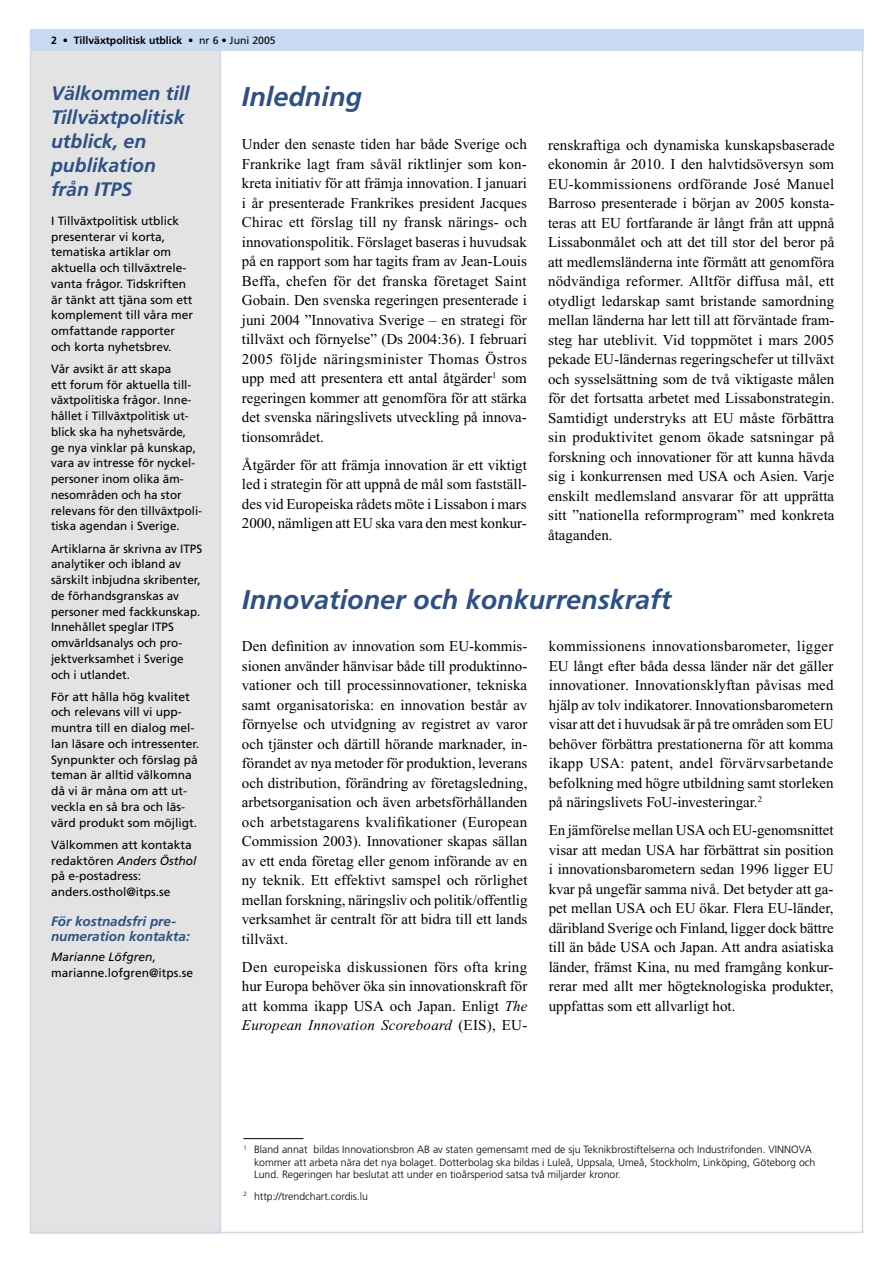
<style>
.page{position:relative;width:893px;height:1263px;background:#fff}
.page>*{position:absolute;margin:0;border:0;box-sizing:border-box;transform-origin:0 0}
.t1{font:italic 700 27px "Frutiger";color:#2d5085}
.t2{font:italic 700 19.5px/24px "Frutiger";color:#2d5085}
.t3{font:15px/19.5px "Times New Roman";color:#000;text-align:justify}
.t4{font:italic 700 13.5px/15px "Frutiger";color:#2d5085}
.t5{font:12px/15.8px "Frutiger";color:#000}
.t6{font:300 10.5px/12.6px "Frutiger";color:#000}
.t7{font:700 10.5px "Frutiger";color:#000}
.s1{font-weight:400}
.s2{font-style:italic}
</style>
<div class="page">
<div style="left:30px;top:32px;width:191px;height:1201px;background:#e3e3e3"></div>
<hr style="left:220px;top:30px;width:1px;height:1202px;background:#c8daf2">
<div style="left:30px;top:30px;width:833px;height:21px;background:#c8daf2"></div>
<hr style="left:243px;top:1138px;width:60px;height:1px;background:#000">
<p class="t7" style="left:51px;top:34px;width:226px">2 <span class="s1">•</span> Tillväxtpolitisk utblick <span class="s1">• nr 6 • Juni 2005</span></p>
<h2 class="t2" style="left:51px;top:81px;width:140px">Välkommen till<br>Tillväxtpolitisk utblick, en publikation från ITPS</h2>
<p class="t5" style="left:51px;top:213px;width:144px">I Tillväxtpolitisk utblick presenterar vi korta, tematiska artiklar om aktuella och tillväxtrele&shy;vanta frågor. Tidskriften är tänkt att tjäna som ett komplement till våra mer omfattande rapporter och korta nyhetsbrev.</p>
<p class="t5" style="left:51px;top:361px;width:153px">Vår avsikt är att skapa<br>ett forum för aktuella till&shy;växtpolitiska frågor. Inne&shy;hållet i Tillväxtpolitisk ut&shy;blick ska ha nyhetsvärde, ge nya vinklar på kunskap, vara av intresse för nyckel&shy;personer inom olika äm&shy;nesområden och ha stor relevans för den tillväxtpoli&shy;tiska agendan i Sverige.</p>
<p class="t5" style="left:51px;top:540px;width:153px">Artiklarna är skrivna av ITPS analytiker och ibland av särskilt inbjudna skribenter, de förhandsgranskas av personer med fackkunskap.<br>Innehållet speglar ITPS omvärldsanalys och pro&shy;jektverksamhet i Sverige och i utlandet.</p>
<p class="t5" style="left:51px;top:689px;width:150px">För att hålla hög kvalitet och relevans vill vi upp&shy;muntra till en dialog mel&shy;lan läsare och intressenter.<br>Synpunkter och förslag på teman är alltid välkomna då vi är måna om att ut&shy;veckla en så bra och läs&shy;värd produkt som möjligt.</p>
<p class="t5" style="left:51px;top:837px;width:147px">Välkommen att kontakta redaktören <span class="s2">Anders Östhol </span>på e-postadress: anders.osthol@itps.se</p>
<p class="t4" style="left:51px;top:914px;width:140px">För kostnadsfri pre&shy;numeration kontakta:</p>
<p class="t5" style="left:51px;top:949px;width:144px"><span class="s2">Marianne Löfgren</span>, marianne.lofgren@itps.se</p>
<h1 class="t1" style="left:242px;top:81px;width:122px">Inledning</h1>
<p class="t3" style="left:242px;top:135px;width:287px">Under den senaste tiden har både Sverige och Frankrike lagt fram såväl riktlinjer som kon&shy;kreta initiativ för att främja innovation. I januari i år presenterade Frankrikes president Jacques Chirac ett förslag till ny fransk närings- och innovationspolitik. Förslaget baseras i huvudsak på en rapport som har tagits fram av Jean-Louis Beffa, chefen för det franska företaget Saint Gobain. Den svenska regeringen presenterade i juni 2004 ”Innovativa Sverige – en strategi för tillväxt och förnyelse” (Ds 2004:36). I februari 2005 följde näringsminister Thomas Östros upp med att presentera ett antal åtgärder<sup>1</sup> som regeringen kommer att genomföra för att stärka det svenska näringslivets utveckling på innova&shy;tionsområdet.</p>
<p class="t3" style="left:242px;top:455px;width:286px">Åtgärder för att främja innovation är ett viktigt led i strategin för att uppnå de mål som fastställ&shy;des vid Europeiska rådets möte i Lissabon i mars 2000, nämligen att EU ska vara den mest konkur-</p>
<p class="t3" style="left:548px;top:135px;width:288px">renskraftiga och dynamiska kunskapsbaserade ekonomin år 2010. I den halvtidsöversyn som EU-kommissionens ordförande José Manuel Barroso presenterade i början av 2005 konsta&shy;teras att EU fortfarande är långt från att uppnå Lissabonmålet och att det till stor del beror på att medlemsländerna inte förmått att genomföra nödvändiga reformer. Alltför diffusa mål, ett otydligt ledarskap samt bristande samordning mellan länderna har lett till att förväntade fram&shy;steg har uteblivit. Vid toppmötet i mars 2005 pekade EU-ländernas regeringschefer ut tillväxt och sysselsättning som de två viktigaste målen för det fortsatta arbetet med Lissabonstrategin.<br>Samtidigt understryks att EU måste förbättra sin produktivitet genom ökade satsningar på forskning och innovationer för att kunna hävda sig i konkurrensen med USA och Asien. Varje enskilt medlemsland ansvarar för att upprätta sitt ”nationella reformprogram” med konkreta åtaganden.</p>
<h1 class="t1" style="left:242px;top:583px;width:431px">Innovationer och konkurrenskraft</h1>
<p class="t3" style="left:242px;top:636px;width:287px">Den definition av innovation som EU-kommis&shy;sionen använder hänvisar både till produktinno&shy;vationer och till processinnovationer, tekniska samt organisatoriska: en innovation består av förnyelse och utvidgning av registret av varor och tjänster och därtill hörande marknader, in&shy;förandet av nya metoder för produktion, leverans och distribution, förändring av företagsledning, arbetsorganisation och även arbetsförhållanden och arbetstagarens kvalifikationer (European Commission 2003). Innovationer skapas sällan av ett enda företag eller genom införande av en ny teknik. Ett effektivt samspel och rörlighet mellan forskning, näringsliv och politik/offentlig verksamhet är centralt för att bidra till ett lands tillväxt.</p>
<p class="t3" style="left:242px;top:957px;width:287px">Den europeiska diskussionen förs ofta kring hur Europa behöver öka sin innovationskraft för att komma ikapp USA och Japan. Enligt <span class="s2">The European Innovation Scoreboard</span> (EIS), EU-</p>
<p class="t3" style="left:549px;top:636px;width:286px">kommissionens innovationsbarometer, ligger EU långt efter båda dessa länder när det gäller innovationer. Innovationsklyftan påvisas med hjälp av tolv indikatorer. Innovationsbarometern visar att det i huvudsak är på tre områden som EU behöver förbättra prestationerna för att komma ikapp USA: patent, andel förvärvsarbetande befolkning med högre utbildning samt storleken på näringslivets FoU-investeringar.<sup>2</sup></p>
<p class="t3" style="left:549px;top:820px;width:286px">En jämförelse mellan USA och EU-genomsnittet visar att medan USA har förbättrat sin position i innovationsbarometern sedan 1996 ligger EU kvar på ungefär samma nivå. Det betyder att ga&shy;pet mellan USA och EU ökar. Flera EU-länder, däribland Sverige och Finland, ligger dock bättre till än både USA och Japan. Att andra asiatiska länder, främst Kina, nu med framgång konkur&shy;rerar med allt mer högteknologiska produkter, uppfattas som ett allvarligt hot.</p>
<p class="t6" style="left:254px;top:1143px;width:563px;text-indent:-11px"><sup>1</sup> Bland annat bildas Innovationsbron AB av staten gemensamt med de sju Teknikbrostiftelserna och Industrifonden. VINNOVA kommer att arbeta nära det nya bolaget. Dotterbolag ska bildas i Luleå, Uppsala, Umeå, Stockholm, Linköping, Göteborg och<br>Lund. Regeringen har beslutat att under en tioårsperiod satsa två miljarder kronor.</p>
<p class="t6" style="left:243px;top:1190px;width:126px"><sup>2</sup> http://trendchart.cordis.lu</p>
</div>
